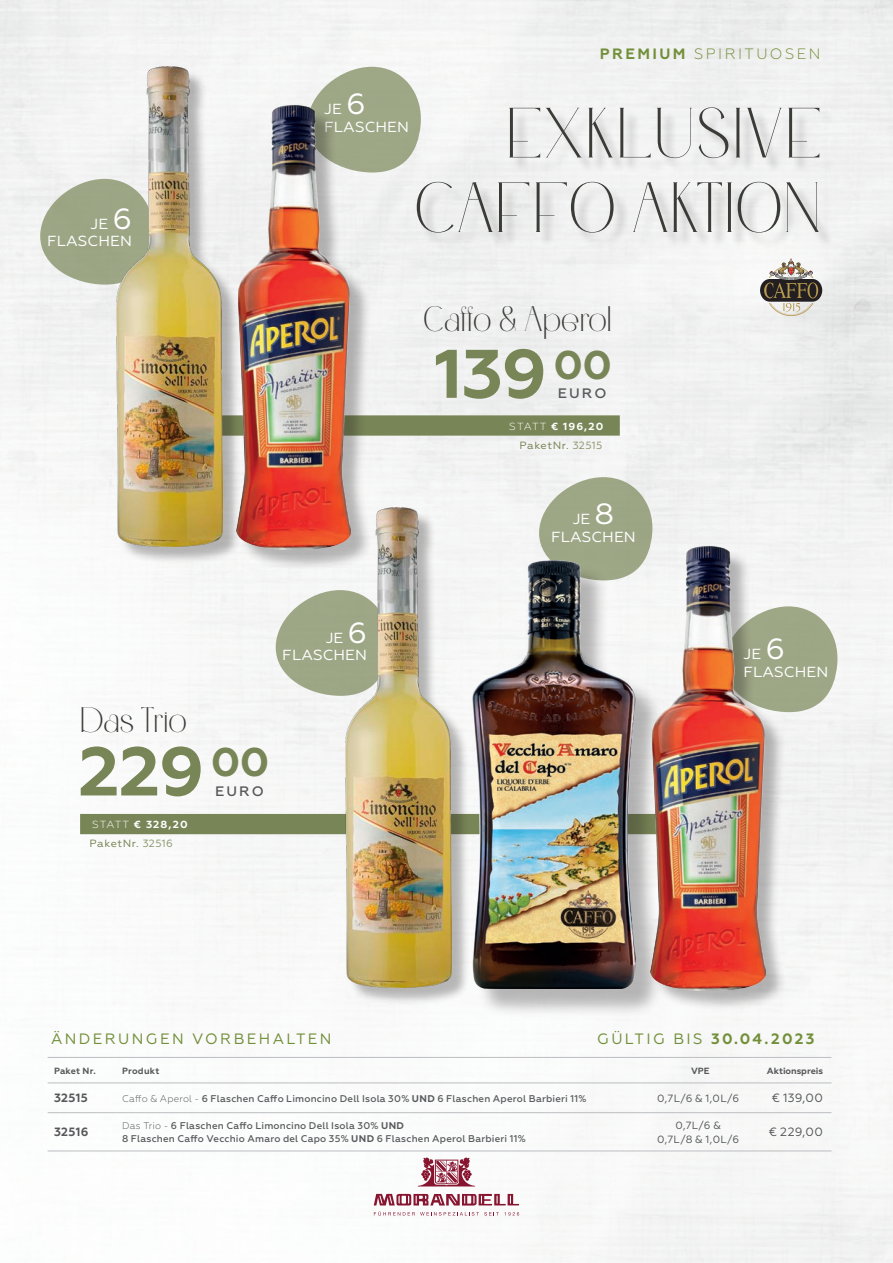
<style>
.page{position:relative;width:893px;height:1263px;background:#fff}
.page>*{position:absolute;margin:0;border:0;box-sizing:border-box;transform-origin:0 0}
.t1{font:700 68.55px "Geometria";letter-spacing:-.02em;color:#788556;scale:1.05 1}
.t2{font:66px "Cerlions";letter-spacing:.02em;color:#3b3b38}
.t3{font:66px "Cerlions";letter-spacing:.04em;color:#3b3b38}
.t4{font:33px "Cerlions";color:#3b3b38}
.t5{font:15px "Geometria";letter-spacing:.16em;color:#728f39}
.t6{font:700 15px "Geometria";letter-spacing:.15em;color:#728f39}
.t7{font:300 15px "Geometria";letter-spacing:.16em;color:#728f39}
.Preis_Zusatz_klein{font:14.55px "Geometria";letter-spacing:.01em;color:#fff;scale:1.05 1}
.t8{font:500 13.65px "Geometria";letter-spacing:.15em;color:#57585a;scale:1.05 1}
.t9{font:12px "Geometria";letter-spacing:.025em;color:#57585a}
.t10{font:700 12px "Geometria";letter-spacing:.025em;color:#57585a}
.t11{font:10.5px "Geometria";letter-spacing:.02em;color:#57585a}
.t12{font:10.5px "Geometria";letter-spacing:.035em;color:#758252;scale:1.05 1}
.t13{font:700 10.35px "Geometria";letter-spacing:.1em;color:#fff;scale:1.05 1}
.t14{font:500 9.75px "Geometria";letter-spacing:.02em;color:#57585a}
.t15{font:700 9px "Geometria";color:#57585a}
.t16{font:700 9px "Geometria";letter-spacing:.02em;color:#57585a}
.s1{font-size:29.25px}
.s2{font-weight:700}
.s3{font-weight:300}
.s4{color:#8c956c}
.s5{font-weight:400}
</style>
<div class="page">
<img style="left:0;top:0;width:893px;height:1263px">
<div style="left:182px;top:415px;width:438px;height:21px;background:#788556"></div>
<svg style="left:307px;top:67px;width:115px;height:105px"></svg>
<div style="left:239px;top:107px;width:134px;height:464px;background:#231f20;opacity:.31"></div>
<img style="left:241px;top:104px;width:110px;height:445px">
<svg style="left:40px;top:179px;width:76px;height:106px"></svg>
<div style="left:118px;top:70px;width:123px;height:495px;background:#231f20;opacity:.31"></div>
<img style="left:116px;top:67px;width:107px;height:480px">
<div style="left:80px;top:814px;width:626px;height:20px;background:#788556"></div>
<svg style="left:539px;top:477px;width:115px;height:87px;background:#abb297"></svg>
<div style="left:476px;top:564px;width:188px;height:454px;background:#231f20;opacity:.31"></div>
<img style="left:472px;top:560px;width:164px;height:429px">
<hr style="left:48px;top:1057px;width:68px;height:1px;background:#bcbdc0">
<hr style="left:116px;top:1057px;width:526px;height:1px;background:#bcbdc0">
<hr style="left:642px;top:1057px;width:117px;height:1px;background:#bcbdc0">
<hr style="left:759px;top:1057px;width:72px;height:1px;background:#bcbdc0">
<hr style="left:48px;top:1083px;width:68px;height:1px;background:#bcbdc0">
<hr style="left:116px;top:1083px;width:526px;height:1px;background:#bcbdc0">
<hr style="left:642px;top:1083px;width:117px;height:1px;background:#bcbdc0">
<hr style="left:759px;top:1083px;width:72px;height:1px;background:#bcbdc0">
<hr style="left:48px;top:1112px;width:68px;height:1px;background:#bcbdc0">
<hr style="left:116px;top:1112px;width:526px;height:1px;background:#bcbdc0">
<hr style="left:642px;top:1112px;width:117px;height:1px;background:#bcbdc0">
<hr style="left:759px;top:1112px;width:72px;height:1px;background:#bcbdc0">
<hr style="left:48px;top:1151px;width:68px;height:1px;background:#bcbdc0">
<hr style="left:116px;top:1151px;width:526px;height:1px;background:#bcbdc0">
<hr style="left:642px;top:1151px;width:117px;height:1px;background:#bcbdc0">
<hr style="left:759px;top:1151px;width:72px;height:1px;background:#bcbdc0">
<svg style="left:787px;top:606px;width:52px;height:106px"></svg>
<div style="left:653px;top:548px;width:134px;height:464px;background:#231f20;opacity:.31"></div>
<img style="left:650px;top:545px;width:115px;height:445px">
<svg style="left:276px;top:590px;width:69px;height:106px"></svg>
<div style="left:348px;top:511px;width:122px;height:495px;background:#231f20;opacity:.31"></div>
<img style="left:345px;top:508px;width:107px;height:480px">
<svg style="left:374px;top:1194px;width:145px;height:11px"></svg>
<svg style="left:374px;top:1211px;width:145px;height:4px"></svg>
<svg style="left:418px;top:1157px;width:57px;height:29px"></svg>
<div style="left:419px;top:109px;width:417px;height:140px;background:#231f20;opacity:.27"></div>
<svg style="left:760px;top:258px;width:62px;height:58px"></svg>
<p class="Preis_Zusatz_klein" style="left:91px;top:215px;width:41px">JE <span class="s1">6</span></p>
<p class="Preis_Zusatz_klein" style="left:47px;top:233px;width:82px">FLASCHEN</p>
<p class="t7" style="left:600px;top:46px;width:222px"><span class="s2">PREMIUM</span> SPIRITUOSEN</p>
<p class="Preis_Zusatz_klein" style="left:324px;top:101px;width:41px">JE <span class="s1">6</span></p>
<p class="Preis_Zusatz_klein" style="left:324px;top:118px;width:82px">FLASCHEN</p>
<p class="t3" style="left:506px;top:95px;width:316px">EXKLUSIVE</p>
<p class="t2" style="left:415px;top:169px;width:407px">CAFFO AKTION</p>
<p class="t4" style="left:424px;top:300px;width:190px">Caffo &amp; Aperol</p>
<p class="t1" style="left:434px;top:333px;width:171px">139 <sup>00</sup></p>
<p class="t8" style="left:558px;top:385px;width:48px">EURO</p>
<p class="t13" style="left:509px;top:420px;width:91px"><span class="s3">STATT</span> € 196,20</p>
<p class="t12" style="left:520px;top:439px;width:80px">PaketNr. <span class="s4">32515</span></p>
<p class="Preis_Zusatz_klein" style="left:573px;top:511px;width:41px">JE <span class="s1">8</span></p>
<p class="Preis_Zusatz_klein" style="left:551px;top:528px;width:82px">FLASCHEN</p>
<p class="Preis_Zusatz_klein" style="left:326px;top:629px;width:41px">JE <span class="s1">6</span></p>
<p class="Preis_Zusatz_klein" style="left:282px;top:647px;width:82px">FLASCHEN</p>
<p class="t4" style="left:80px;top:701px;width:108px">Das Trio</p>
<p class="t1" style="left:78px;top:731px;width:184px">229 <sup>00</sup></p>
<p class="t8" style="left:215px;top:783px;width:48px">EURO</p>
<p class="t13" style="left:92px;top:818px;width:93px"><span class="s3">STATT</span> € 328,20</p>
<p class="t12" style="left:90px;top:838px;width:81px">PaketNr. <span class="s4">32516</span></p>
<p class="Preis_Zusatz_klein" style="left:743px;top:646px;width:41px">JE <span class="s1">6</span></p>
<p class="Preis_Zusatz_klein" style="left:743px;top:663px;width:82px">FLASCHEN</p>
<p class="t5" style="left:51px;top:1030px;width:282px">ÄNDERUNGEN VORBEHALTEN</p>
<p class="t6" style="left:597px;top:1029px;width:219px"><span class="s5">GÜLTIG BIS</span> 30.04.2023</p>
<p class="t15" style="left:54px;top:1065px;width:43px">Paket Nr.</p>
<p class="t16" style="left:122px;top:1065px;width:39px">Produkt</p>
<p class="t15" style="left:691px;top:1065px;width:20px">VPE</p>
<p class="t15" style="left:767px;top:1065px;width:58px">Aktionspreis</p>
<p class="t10" style="left:54px;top:1091px;width:35px">32515</p>
<p class="t14" style="left:122px;top:1092px;width:466px"><span class="s3">Caffo &amp; Aperol -</span> 6 Flaschen Caffo Limoncino Dell Isola 30% <span class="s2">UND</span> 6 Flaschen Aperol Barbieri 11%</p>
<p class="t11" style="left:657px;top:1092px;width:83px">0,7L/6 &amp; 1,0L/6</p>
<p class="t9" style="left:772px;top:1091px;width:53px">€ 139,00</p>
<p class="t10" style="left:54px;top:1125px;width:36px">32516</p>
<p class="t11" style="left:675px;top:1119px;width:47px">0,7L/6 &amp;</p>
<p class="t11" style="left:657px;top:1133px;width:84px">0,7L/8 &amp; 1,0L/6</p>
<p class="t14" style="left:122px;top:1120px;width:284px"><span class="s3">Das Trio -</span> 6 Flaschen Caffo Limoncino Dell Isola 30% <span class="s2">UND</span></p>
<p class="t14" style="left:122px;top:1133px;width:405px">8 Flaschen Caffo Vecchio Amaro del Capo 35% <span class="s2">UND</span> 6 Flaschen Aperol Barbieri 11%</p>
<p class="t9" style="left:769px;top:1125px;width:56px">€ 229,00</p>
</div>
